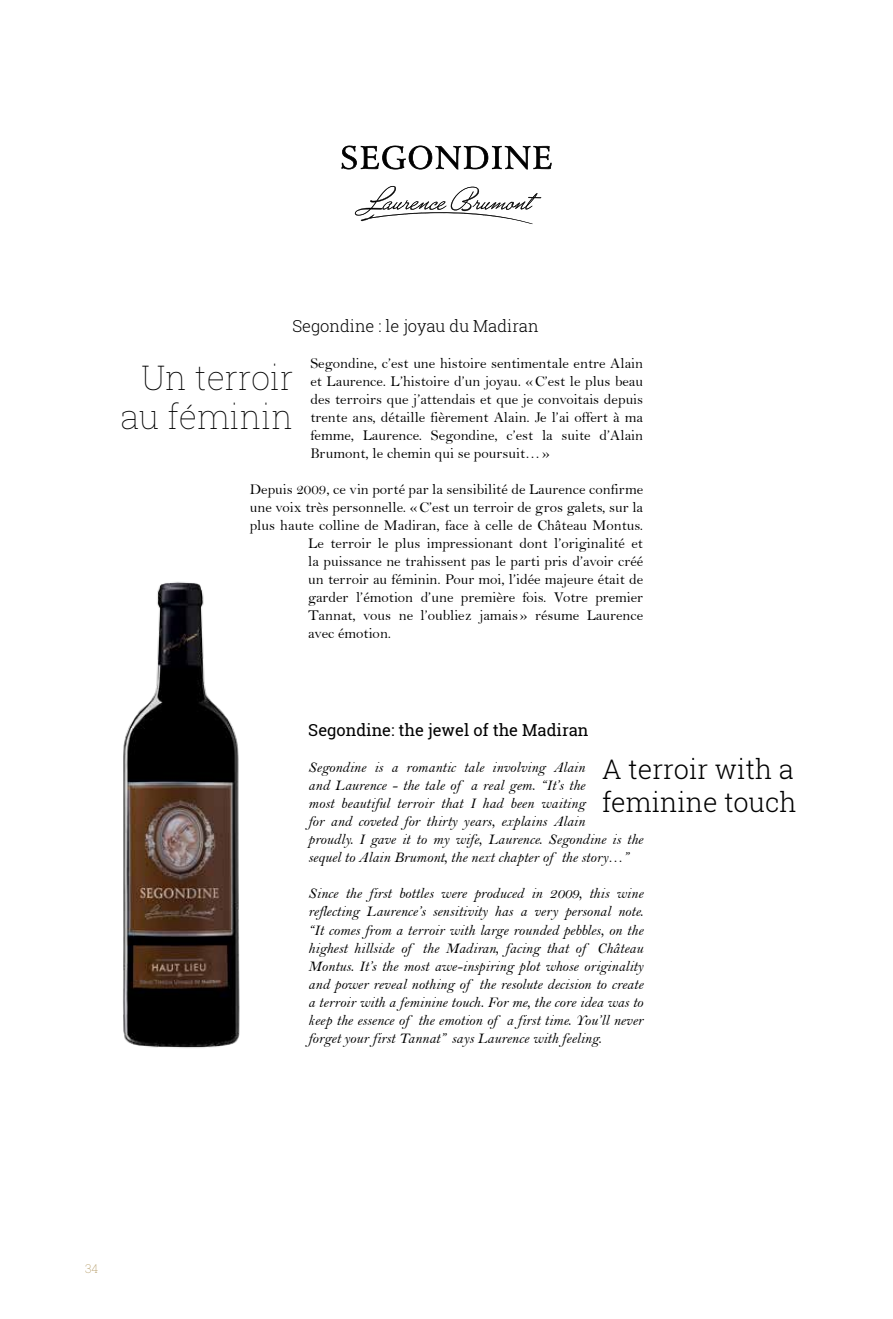
<style>
.page{position:relative;width:893px;height:1319px;background:#fff}
.page>*{position:absolute;margin:0;border:0;box-sizing:border-box;transform-origin:0 0}
.t1{font:100 33.75px/38.2px "Roboto Slab";color:#000;text-align:right}
.t2{font:300 27px/33px "Roboto Slab";color:#000}
.t3{font:16.5px "Roboto Slab";color:#000}
.t4{font:300 16.5px "Roboto Slab";color:#000}
.t5{font:15px/18px "Bell MT Italic";color:#000}
.t6{font:15px/18px "Bell";color:#000;text-align:justify}
.t7{font:100 12px "Roboto Slab";color:#9d7c37}
</style>
<div class="page">
<img style="left:123px;top:582px;width:117px;height:466px">
<svg style="left:341px;top:145px;width:211px;height:24px"></svg>
<svg style="left:355px;top:186px;width:186px;height:38px"></svg>
<p class="t4" style="left:292px;top:315px;width:248px">Segondine : le joyau du Madiran</p>
<p class="t6" style="left:310px;top:354px;width:334px">Segondine, c’est une histoire sentimentale entre Alain et Laurence. L’histoire d’un joyau. «C’est le plus beau des terroirs que j’attendais et que je convoitais depuis trente ans, détaille fièrement Alain. Je l’ai offert à ma femme, Laurence. Segondine, c’est la suite d’Alain Brumont, le chemin qui se poursuit…»</p>
<p class="t6" style="left:250px;top:480px;width:395px">Depuis 2009, ce vin porté par la sensibilité de Laurence confirme</p>
<p class="t6" style="left:250px;top:498px;width:395px">une voix très personnelle. «C’est un terroir de gros galets, sur la</p>
<p class="t6" style="left:250px;top:516px;width:395px">plus haute colline de Madiran, face à celle de Château Montus.</p>
<p class="t6" style="left:308px;top:534px;width:336px">Le terroir le plus impressionant dont l’originalité et</p>
<p class="t6" style="left:308px;top:552px;width:336px">la puissance ne trahissent pas le parti pris d’avoir créé</p>
<p class="t6" style="left:308px;top:570px;width:336px">un terroir au féminin. Pour moi, l’idée majeure était de</p>
<p class="t6" style="left:308px;top:588px;width:336px">garder l’émotion d’une première fois. Votre premier</p>
<p class="t6" style="left:308px;top:606px;width:336px">Tannat, vous ne l’oubliez jamais» résume Laurence</p>
<p class="t6" style="left:308px;top:624px;width:84px">avec émotion.</p>
<h1 class="t1" style="left:121px;top:358px;width:174px">Un terroir au féminin</h1>
<p class="t3" style="left:308px;top:719px;width:282px">Segondine: the jewel of the Madiran</p>
<p class="t5" style="left:308px;top:758px;width:336px">Segondine is a romantic tale involving Alain<br>and Laurence - the tale of a real gem. “It’s the<br>most beautiful terroir that I had been waiting<br>for and coveted for thirty years, explains Alain<br>proudly. I gave it to my wife, Laurence. Segondine is the sequel to Alain Brumont, the next chapter of the story…”</p>
<p class="t5" style="left:308px;top:884px;width:336px;text-align:justify">Since the first bottles were produced in 2009, this wine reflecting Laurence’s sensitivity has a very personal note. “It comes from a terroir with large rounded pebbles, on the highest hillside of the Madiran, facing that of Château Montus. It’s the most awe-inspiring plot whose originality and power reveal nothing of the resolute decision to create a terroir with a feminine touch. For me, the core idea was to keep the essence of the emotion of a first time. You’ll never forget your first Tannat” says Laurence with feeling.</p>
<h2 class="t2" style="left:602px;top:751px;width:196px">A terroir with a feminine touch</h2>
<p class="t7" style="left:85px;top:1260px;width:15px">34</p>
</div>
